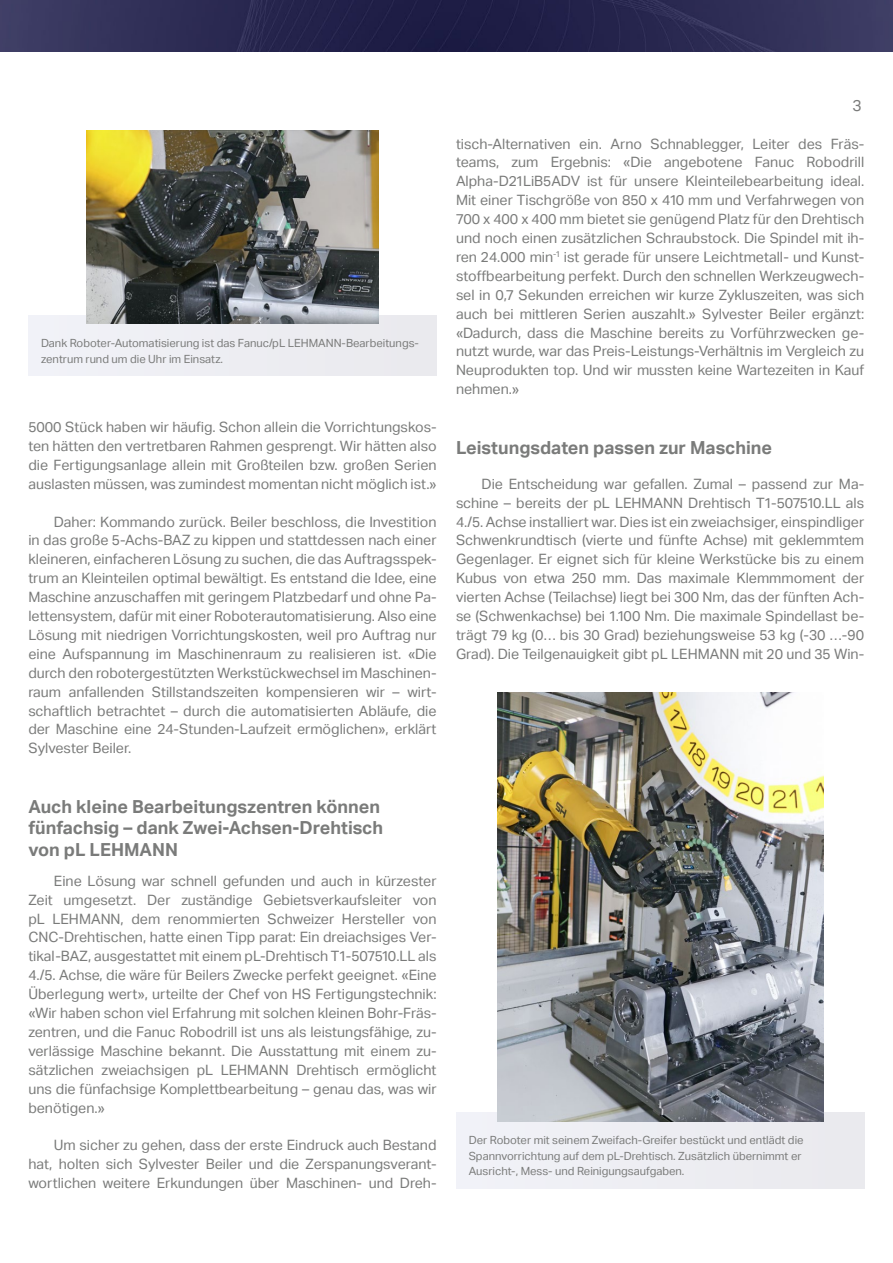
<style>
.page{position:relative;width:893px;height:1263px;background:#fff}
.page>*{position:absolute;margin:0;border:0;box-sizing:border-box;transform-origin:0 0}
.Grundtext{font:700 18px/21.6px "Aktiv Grotesk";color:#7a7b7a}
.t1{font:15.75px "Aktiv Grotesk";color:#7a7b7a}
.Grundtext-2{font:14.25px/18.9px "Aktiv Grotesk";color:#7a7b7a;text-align:justify}
.Legende{font:11.25px/15.8px "Aktiv Grotesk";color:#7a7b7a}
</style>
<div class="page">
<img style="left:0;top:0;width:893px;height:51px">
<div style="left:28px;top:315px;width:409px;height:60px;background:#ededf2"></div>
<img style="left:86px;top:131px;width:293px;height:193px">
<div style="left:456px;top:1112px;width:408px;height:76px;background:#ededf2"></div>
<img style="left:497px;top:693px;width:327px;height:428px">
<p class="Legende" style="left:41px;top:335px;width:379px">Dank Roboter-Automatisierung ist das Fanuc/pL LEHMANN-Bearbeitungs&shy;zentrum rund um die Uhr im Einsatz.</p>
<p class="Grundtext-2" style="left:28px;top:418px;width:410px">5000 Stück haben wir häufig. Schon allein die Vorrichtungskos&shy;ten hätten den vertretbaren Rahmen gesprengt. Wir hätten also die Fertigungsanlage allein mit Großteilen bzw. großen Serien auslasten müssen, was zumindest momentan nicht möglich ist.»</p>
<p class="Grundtext-2" style="left:28px;top:512px;width:410px;text-indent:26px">Daher: Kommando zurück. Beiler beschloss, die Investition in das große 5-Achs-BAZ zu kippen und stattdessen nach einer kleineren, einfacheren Lösung zu suchen, die das Auftragsspek&shy;trum an Kleinteilen optimal bewältigt. Es entstand die Idee, eine Maschine anzuschaffen mit geringem Platzbedarf und ohne Pa&shy;lettensystem, dafür mit einer Roboterautomatisierung. Also eine Lösung mit niedrigen Vorrichtungskosten, weil pro Auftrag nur eine Aufspannung im Maschinenraum zu realisieren ist. «Die durch den robotergestützten Werkstückwechsel im Maschinen&shy;raum anfallenden Stillstandszeiten kompensieren wir – wirt&shy;schaftlich betrachtet – durch die automatisierten Abläufe, die der Maschine eine 24-Stunden-Laufzeit ermöglichen», erklärt Sylvester Beiler.</p>
<p class="Grundtext" style="left:28px;top:796px;width:356px">Auch kleine Bearbeitungszentren können fünfachsig – dank Zwei-Achsen-Drehtisch von pL LEHMANN</p>
<p class="Grundtext-2" style="left:28px;top:871px;width:410px;text-indent:26px">Eine Lösung war schnell gefunden und auch in kürzester Zeit umgesetzt. Der zuständige Gebietsverkaufsleiter von pL LEHMANN, dem renommierten Schweizer Hersteller von CNC-Drehtischen, hatte einen Tipp parat: Ein dreiachsiges Ver&shy;tikal-BAZ, ausgestattet mit einem pL-Drehtisch T1-507510.LL als 4./5. Achse, die wäre für Beilers Zwecke perfekt geeignet. «Eine Überlegung wert», urteilte der Chef von HS Fertigungstechnik: «Wir haben schon viel Erfahrung mit solchen kleinen Bohr-Fräs&shy;zentren, und die Fanuc Robodrill ist uns als leistungsfähige, zu&shy;verlässige Maschine bekannt. Die Ausstattung mit einem zu&shy;sätzlichen zweiachsigen pL LEHMANN Drehtisch ermöglicht uns die fünfachsige Komplettbearbeitung – genau das, was wir benötigen.»</p>
<p class="Grundtext-2" style="left:28px;top:1136px;width:410px;text-indent:26px">Um sicher zu gehen, dass der erste Eindruck auch Bestand hat, holten sich Sylvester Beiler und die Zerspanungsverant&shy;wortlichen weitere Erkundungen über Maschinen- und Dreh-</p>
<p class="t1" style="left:852px;top:96px;width:11px">3</p>
<p class="Grundtext-2" style="left:456px;top:134px;width:410px">tisch-Alternativen ein. Arno Schnablegger, Leiter des Fräs&shy;teams, zum Ergebnis: «Die angebotene Fanuc Robodrill Alpha-D21LiB5ADV ist für unsere Kleinteilebearbeitung ideal.<br>Mit einer Tischgröße von 850 x 410 mm und Verfahrwegen von 700 x 400 x 400 mm bietet sie genügend Platz für den Drehtisch und noch einen zusätzlichen Schraubstock. Die Spindel mit ih&shy;ren 24.000 min<sup>-1</sup> ist gerade für unsere Leichtmetall- und Kunst&shy;stoffbearbeitung perfekt. Durch den schnellen Werkzeugwech&shy;sel in 0,7 Sekunden erreichen wir kurze Zykluszeiten, was sich auch bei mittleren Serien auszahlt.» Sylvester Beiler ergänzt: «Dadurch, dass die Maschine bereits zu Vorführzwecken ge&shy;nutzt wurde, war das Preis-Leistungs-Verhältnis im Vergleich zu Neuprodukten top. Und wir mussten keine Wartezeiten in Kauf nehmen.»</p>
<p class="Grundtext" style="left:456px;top:437px;width:318px">Leistungsdaten passen zur Maschine</p>
<p class="Grundtext-2" style="left:456px;top:474px;width:410px;text-indent:26px">Die Entscheidung war gefallen. Zumal – passend zur Ma&shy;schine – bereits der pL LEHMANN Drehtisch T1-507510.LL als 4./5. Achse installiert war. Dies ist ein zweiachsiger, einspindliger Schwenkrundtisch (vierte und fünfte Achse) mit geklemmtem Gegenlager. Er eignet sich für kleine Werkstücke bis zu einem Kubus von etwa 250 mm. Das maximale Klemmmoment der vierten Achse (Teilachse) liegt bei 300 Nm, das der fünften Ach&shy;se (Schwenkachse) bei 1.100 Nm. Die maximale Spindellast be&shy;trägt 79 kg (0… bis 30 Grad) beziehungsweise 53 kg (-30 …-90<br>Grad). Die Teilgenauigkeit gibt pL LEHMANN mit 20 und 35 Win-</p>
<p class="Legende" style="left:469px;top:1132px;width:336px">Der Roboter mit seinem Zweifach-Greifer bestückt und entlädt die<br>Spannvorrichtung auf dem pL-Drehtisch. Zusätzlich übernimmt er<br>Ausricht-, Mess- und Reinigungsaufgaben.</p>
</div>
